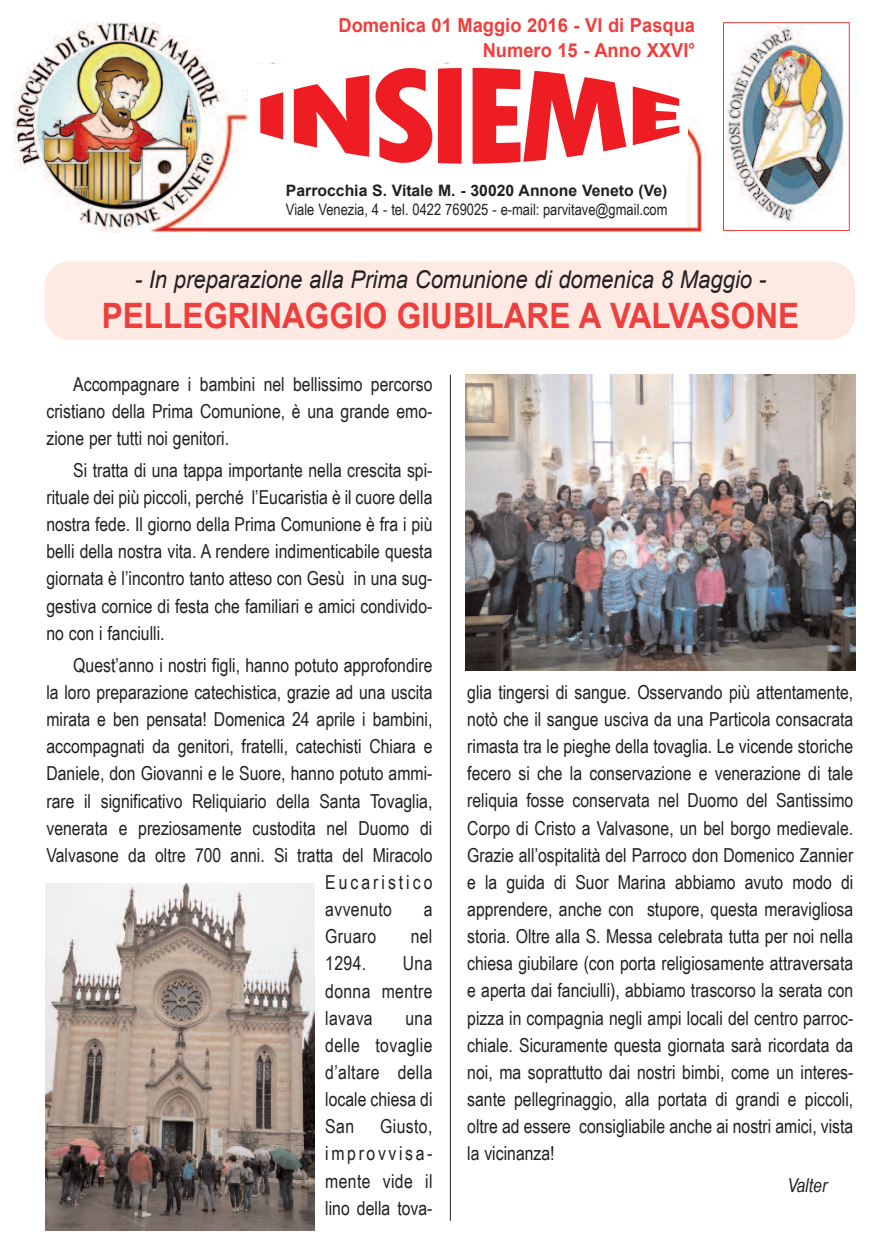
<style>
.page{position:relative;width:874px;height:1241px;background:#fff}
.page>*{position:absolute;margin:0;border:0;box-sizing:border-box;transform-origin:0 0}
.t1{font:700 35px "Arial";color:#ee3f3e;scale:.9 1}
.t2{font:italic 24.5px "Arial";color:#231f20;scale:.9 1}
.t3{font:19.25px/27.1px "Arial Narrow";color:#231f20;text-align:justify}
.t4{font:700 19.25px/24.5px "Arial";color:#ee3f3e;text-align:right;scale:.95 1}
.t5{font:19.25px "Arial Narrow";letter-spacing:.155em;color:#231f20}
.t6{font:19.25px "Arial Narrow";letter-spacing:.02em;color:#231f20}
.t7{font:italic 19.25px "Arial Narrow";color:#231f20}
.t8{font:15.75px "Arial Narrow";color:#231f20}
.t9{font:700 15.75px "Arial";color:#231f20}
</style>
<div class="page">
<img style="left:13px;top:23px;width:693px;height:209px">
<div style="left:722px;top:22px;width:127px;height:209px;border:1px solid #ee3f3e"></div>
<div style="left:45px;top:261px;width:809px;height:79px;background:#fdeae2;border-radius:25px"></div>
<img style="left:726px;top:26px;width:119px;height:197px">
<div style="left:248px;top:64px;width:439px;height:107px;background:#fff"></div>
<svg style="left:260px;top:92px;width:23px;height:47px"></svg>
<svg style="left:294px;top:75px;width:75px;height:82px"></svg>
<svg style="left:375px;top:68px;width:57px;height:95px"></svg>
<div style="left:438px;top:68px;width:23px;height:96px;background:#ee1d23"></div>
<svg style="left:472px;top:68px;width:154px;height:96px"></svg>
<svg style="left:632px;top:86px;width:47px;height:59px"></svg>
<hr style="left:449px;top:375px;width:1px;height:845px;background:#231f20">
<img style="left:46px;top:883px;width:268px;height:347px">
<img style="left:465px;top:374px;width:389px;height:296px">
<p class="t4" style="left:338px;top:13px;width:376px">Domenica 01 Maggio 2016 - VI di Pasqua<br>Numero 15 - Anno XXVI°</p>
<p class="t9" style="left:286px;top:181px;width:383px">Parrocchia S. Vitale M. - 30020 Annone Veneto (Ve)</p>
<p class="t8" style="left:286px;top:200px;width:383px">Viale Venezia, 4 - tel. 0422 769025 - e-mail: parvitave@gmail.com</p>
<p class="t2" style="left:135px;top:266px;width:702px">- In preparazione alla Prima Comunione di domenica 8 Maggio -</p>
<h1 class="t1" style="left:102px;top:296px;width:776px">PELLEGRINAGGIO GIUBILARE A VALVASONE</h1>
<p class="t3" style="left:46px;top:370px;width:387px;text-indent:27px">Accompagnare i bambini nel bellissimo percorso cristiano della Prima Comunione, è una grande emo&shy;zione per tutti noi genitori.</p>
<p class="t3" style="left:46px;top:456px;width:387px;text-indent:27px">Si tratta di una tappa importante nella crescita spi&shy;rituale dei più piccoli, perché l’Eucaristia è il cuore della nostra fede. Il giorno della Prima Comunione è fra i più belli della nostra vita. A rendere indimenticabile questa giornata è l’incontro tanto atteso con Gesù in una sug&shy;gestiva cornice di festa che familiari e amici condivido&shy;no con i fanciulli.</p>
<p class="t3" style="left:73px;top:651px;width:360px">Quest’anno i nostri figli, hanno potuto approfondire</p>
<p class="t3" style="left:46px;top:678px;width:387px">la loro preparazione catechistica, grazie ad una uscita</p>
<p class="t3" style="left:46px;top:705px;width:387px">mirata e ben pensata! Domenica 24 aprile i bambini,</p>
<p class="t3" style="left:46px;top:732px;width:387px">accompagnati da genitori, fratelli, catechisti Chiara e</p>
<p class="t3" style="left:46px;top:759px;width:387px">Daniele, don Giovanni e le Suore, hanno potuto ammi-</p>
<p class="t3" style="left:46px;top:787px;width:387px">rare il significativo Reliquiario della Santa Tovaglia,</p>
<p class="t3" style="left:46px;top:814px;width:387px">venerata e preziosamente custodita nel Duomo di</p>
<p class="t3" style="left:46px;top:841px;width:387px">Valvasone da oltre 700 anni. Si tratta del Miracolo</p>
<p class="t5" style="left:325px;top:870px;width:109px">Eucaristico</p>
<p class="t6" style="left:325px;top:898px;width:68px">avvenuto</p>
<p class="t3" style="left:423px;top:895px;width:10px">a</p>
<p class="t3" style="left:325px;top:922px;width:52px">Gruaro</p>
<p class="t3" style="left:410px;top:922px;width:23px">nel</p>
<p class="t3" style="left:325px;top:949px;width:42px">1294.</p>
<p class="t3" style="left:325px;top:949px;width:109px;text-indent:77px">Una donna mentre lavava</p>
<p class="t3" style="left:325px;top:1004px;width:109px;text-indent:80px">una delle tovaglie d’altare della locale chiesa di San</p>
<p class="t3" style="left:325px;top:1112px;width:109px;text-indent:55px">Giusto, improvvisa&shy;mente vide il lino della tova-</p>
<p class="t3" style="left:467px;top:678px;width:387px">glia tingersi di sangue. Osservando più attentamente, notò che il sangue usciva da una Particola consacrata rimasta tra le pieghe della tovaglia. Le vicende storiche fecero si che la conservazione e venerazione di tale reliquia fosse conservata nel Duomo del Santissimo Corpo di Cristo a Valvasone, un bel borgo medievale.<br>Grazie all’ospitalità del Parroco don Domenico Zannier e la guida di Suor Marina abbiamo avuto modo di apprendere, anche con stupore, questa meravigliosa storia. Oltre alla S. Messa celebrata tutta per noi nella chiesa giubilare (con porta religiosamente attraversata e aperta dai fanciulli), abbiamo trascorso la serata con pizza in compagnia negli ampi locali del centro parroc&shy;chiale. Sicuramente questa giornata sarà ricordata da noi, ma soprattutto dai nostri bimbi, come un interes&shy;sante pellegrinaggio, alla portata di grandi e piccoli, oltre ad essere consigliabile anche ai nostri amici, vista la vicinanza!</p>
<p class="t7" style="left:787px;top:1174px;width:41px">Valter</p>
</div>
